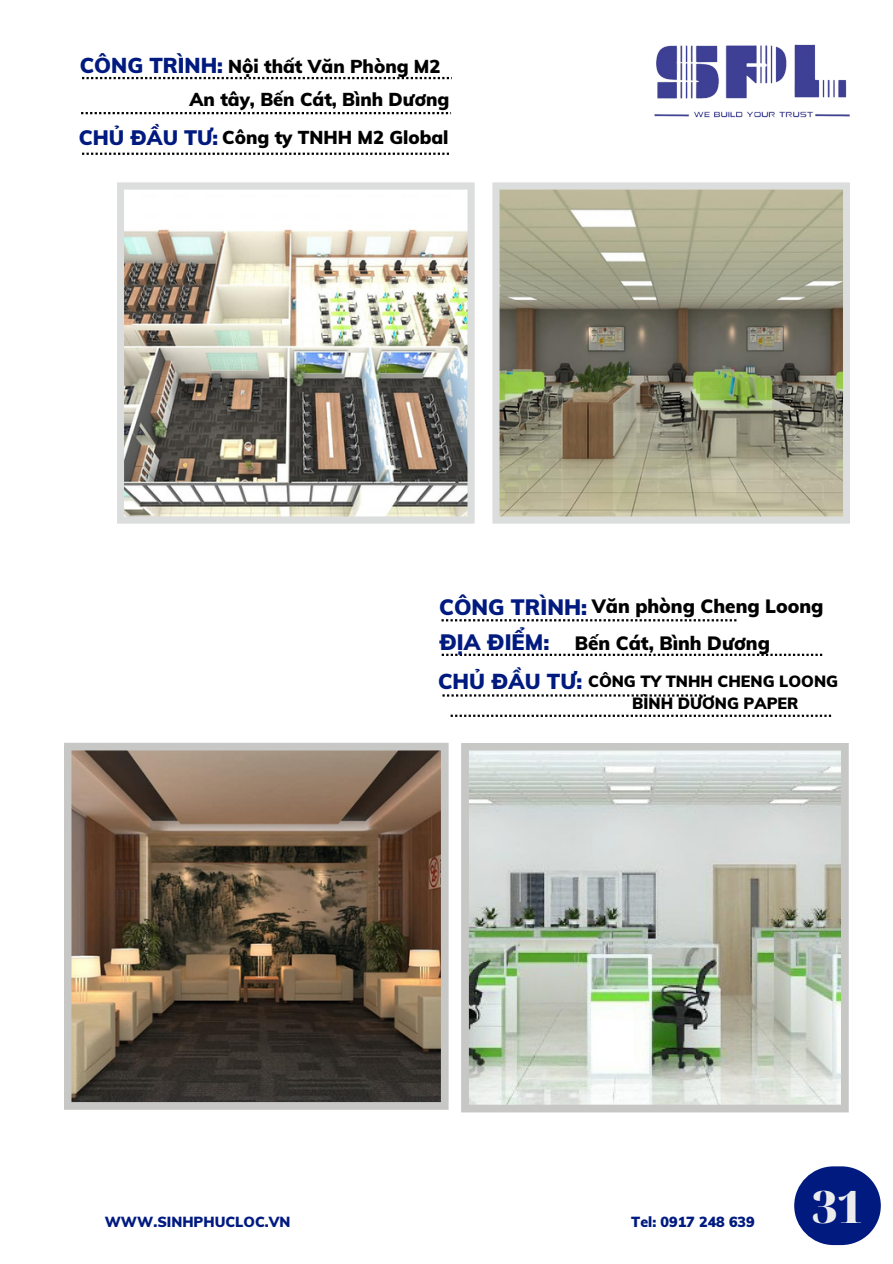
<style>
.page{position:relative;width:893px;height:1264px;background:#fff}
.page>*{position:absolute;margin:0;border:0;box-sizing:border-box;transform-origin:0 0}
.t1{font:900 44.7px "Noto Serif Display";color:#edecec}
.t2{font:900 21.75px "Muli";color:#001a7f}
.t3{font:900 21.15px "Muli";color:#001a7f}
.t4{font:900 20.55px "Muli";color:#001a7f}
.t5{font:900 18.9px "Muli";color:#000}
.t6{font:900 18.3px "Muli";color:#000}
.t7{font:900 15.9px "Muli";color:#000}
.t8{font:900 14.25px "Muli";color:#001a7f}
</style>
<div class="page">
<svg style="left:82px;top:77px;width:370px;height:2px"></svg>
<svg style="left:81px;top:112px;width:370px;height:2px"></svg>
<svg style="left:441px;top:619px;width:295px;height:2px"></svg>
<svg style="left:441px;top:653px;width:381px;height:3px"></svg>
<svg style="left:82px;top:153px;width:367px;height:2px"></svg>
<img style="left:117px;top:182px;width:357px;height:341px">
<svg style="left:492px;top:182px;width:358px;height:341px;background:#9c9a84"></svg>
<svg style="left:64px;top:742px;width:384px;height:367px;background:#6e5e4d"></svg>
<img style="left:461px;top:743px;width:387px;height:369px">
<svg style="left:442px;top:694px;width:263px;height:2px"></svg>
<svg style="left:450px;top:714px;width:381px;height:3px"></svg>
<svg style="left:794px;top:1166px;width:86px;height:78px"></svg>
<img style="left:654px;top:44px;width:196px;height:74px">
<p class="t3" style="left:80px;top:51px;width:145px">CÔNG TRÌNH:</p>
<p class="t6" style="left:228px;top:55px;width:214px">Nội thất Văn Phòng M2</p>
<p class="t6" style="left:189px;top:87px;width:261px">An tây, Bến Cát, Bình Dương</p>
<p class="t4" style="left:79px;top:124px;width:141px">CHỦ ĐẦU TƯ:</p>
<p class="t6" style="left:222px;top:126px;width:228px">Công ty TNHH M2 Global</p>
<p class="t2" style="left:439px;top:592px;width:149px">CÔNG TRÌNH:</p>
<p class="t5" style="left:591px;top:594px;width:233px">Văn phòng Cheng Loong</p>
<p class="t5" style="left:574px;top:631px;width:197px">Bến Cát, Bình Dương</p>
<p class="t7" style="left:588px;top:671px;width:251px">CÔNG TY TNHH CHENG LOONG</p>
<p class="t7" style="left:632px;top:693px;width:168px">BÌNH DƯƠNG PAPER</p>
<p class="t2" style="left:439px;top:628px;width:112px">ĐỊA ĐIỂM:</p>
<p class="t3" style="left:438px;top:668px;width:146px">CHỦ ĐẦU TƯ:</p>
<p class="t8" style="left:105px;top:1212px;width:187px">WWW.SINHPHUCLOC.VN</p>
<p class="t8" style="left:631px;top:1212px;width:125px">Tel: 0917 248 639</p>
<p class="t1" style="left:812px;top:1175px;width:52px">31</p>
</div>
